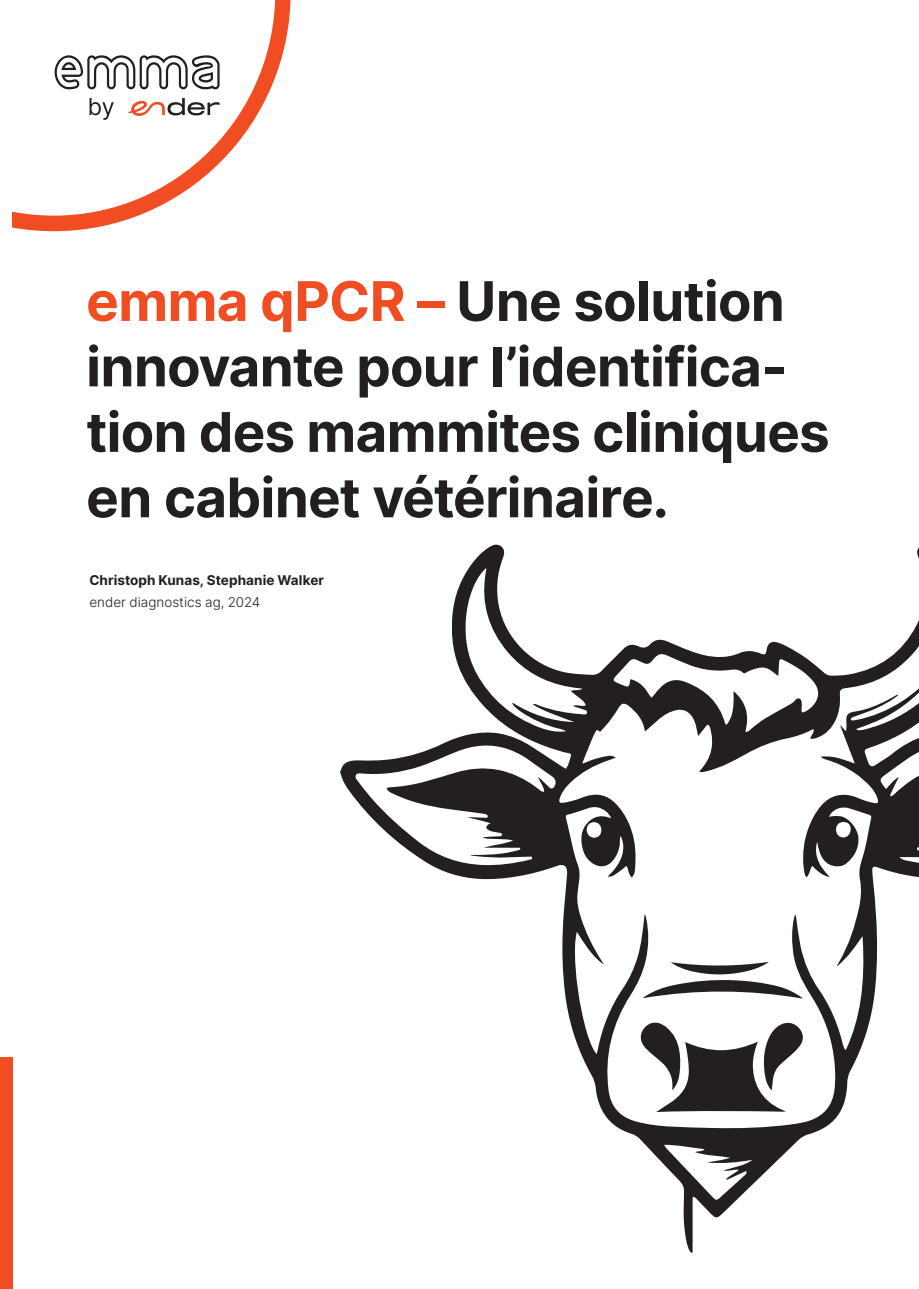
<style>
.page{position:relative;width:919px;height:1289px;background:#fff}
.page>*{position:absolute;margin:0;border:0;box-sizing:border-box;transform-origin:0 0}
.t1{font:54.6px/65.4px "Inter";letter-spacing:-.015em;color:#231f20}
.t2{font:13.5px "Inter";letter-spacing:.005em;color:#231f20}
.t3{font:300 13.5px "Inter";color:#231f20}
.s1{color:#f04d22}
</style>
<div class="page">
<svg style="left:340px;top:544px;width:578px;height:709px"></svg>
<svg style="left:639px;top:1020px;width:164px;height:91px"></svg>
<svg style="left:642px;top:961px;width:160px;height:37px"></svg>
<svg style="left:13px;top:0;width:278px;height:231px"></svg>
<div style="left:0;top:1057px;width:13px;height:231px;background:#f04d22"></div>
<p class="t1" style="left:86px;top:268px;width:745px"><span class="s1">emma qPCR –</span> Une solution innovante pour l’identifica&shy;tion des mammites cliniques en cabinet vétérinaire.</p>
<p class="t2" style="left:89px;top:571px;width:236px">Christoph Kunas, Stephanie Walker</p>
<p class="t3" style="left:89px;top:594px;width:172px">ender diagnostics ag, 2024</p>
</div>
